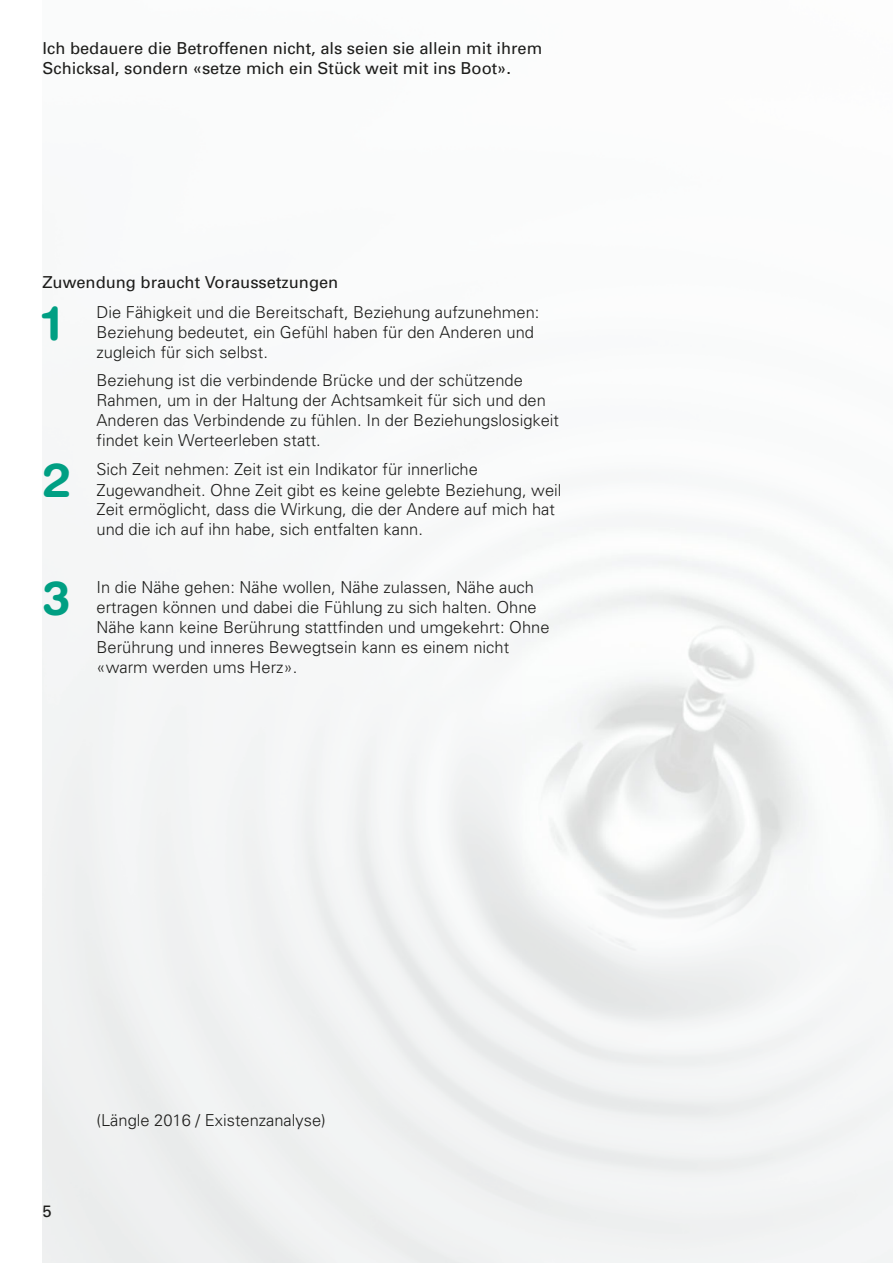
<style>
.page{position:relative;width:893px;height:1263px;background:#fff}
.page>*{position:absolute;margin:0;border:0;box-sizing:border-box;transform-origin:0 0}
.t1{font:700 47.4px "Helvetica Rounded";color:#009f83}
.t2{font:300 16.5px/20px "Univers";color:#1d1d1b}
.t3{font:16.5px/19.8px "Univers";color:#1d1d1b}
</style>
<div class="page">
<p class="t3" style="left:43px;top:40px;width:501px">Ich bedauere die Betroffenen nicht, als seien sie allein mit ihrem<br>Schicksal, sondern «setze mich ein Stück weit mit ins Boot».</p>
<p class="t3" style="left:43px;top:274px;width:297px">Zuwendung braucht Voraussetzungen</p>
<h1 class="t1" style="left:43px;top:305px;width:21px">1</h1>
<p class="t2" style="left:97px;top:303px;width:444px">Die Fähigkeit und die Bereitschaft, Beziehung aufzunehmen:<br>Beziehung bedeutet, ein Gefühl haben für den Anderen und zugleich für sich selbst.</p>
<p class="t2" style="left:97px;top:372px;width:464px">Beziehung ist die verbindende Brücke und der schützende Rahmen, um in der Haltung der Achtsamkeit für sich und den Anderen das Verbindende zu fühlen. In der Beziehungslosigkeit findet kein Werteerleben statt.</p>
<h1 class="t1" style="left:43px;top:462px;width:30px">2</h1>
<p class="t2" style="left:97px;top:461px;width:466px">Sich Zeit nehmen: Zeit ist ein Indikator für innerliche Zugewandheit. Ohne Zeit gibt es keine gelebte Beziehung, weil Zeit ermöglicht, dass die Wirkung, die der Andere auf mich hat und die ich auf ihn habe, sich entfalten kann.</p>
<h1 class="t1" style="left:43px;top:580px;width:30px">3</h1>
<p class="t2" style="left:97px;top:579px;width:455px">In die Nähe gehen: Nähe wollen, Nähe zulassen, Nähe auch ertragen können und dabei die Fühlung zu sich halten. Ohne Nähe kann keine Berührung stattfinden und umgekehrt: Ohne Berührung und inneres Bewegtsein kann es einem nicht «warm werden ums Herz».</p>
<p class="t3" style="left:43px;top:1203px;width:11px">5</p>
<p class="t2" style="left:97px;top:1111px;width:231px">(Längle 2016 / Existenzanalyse)</p>
</div>
